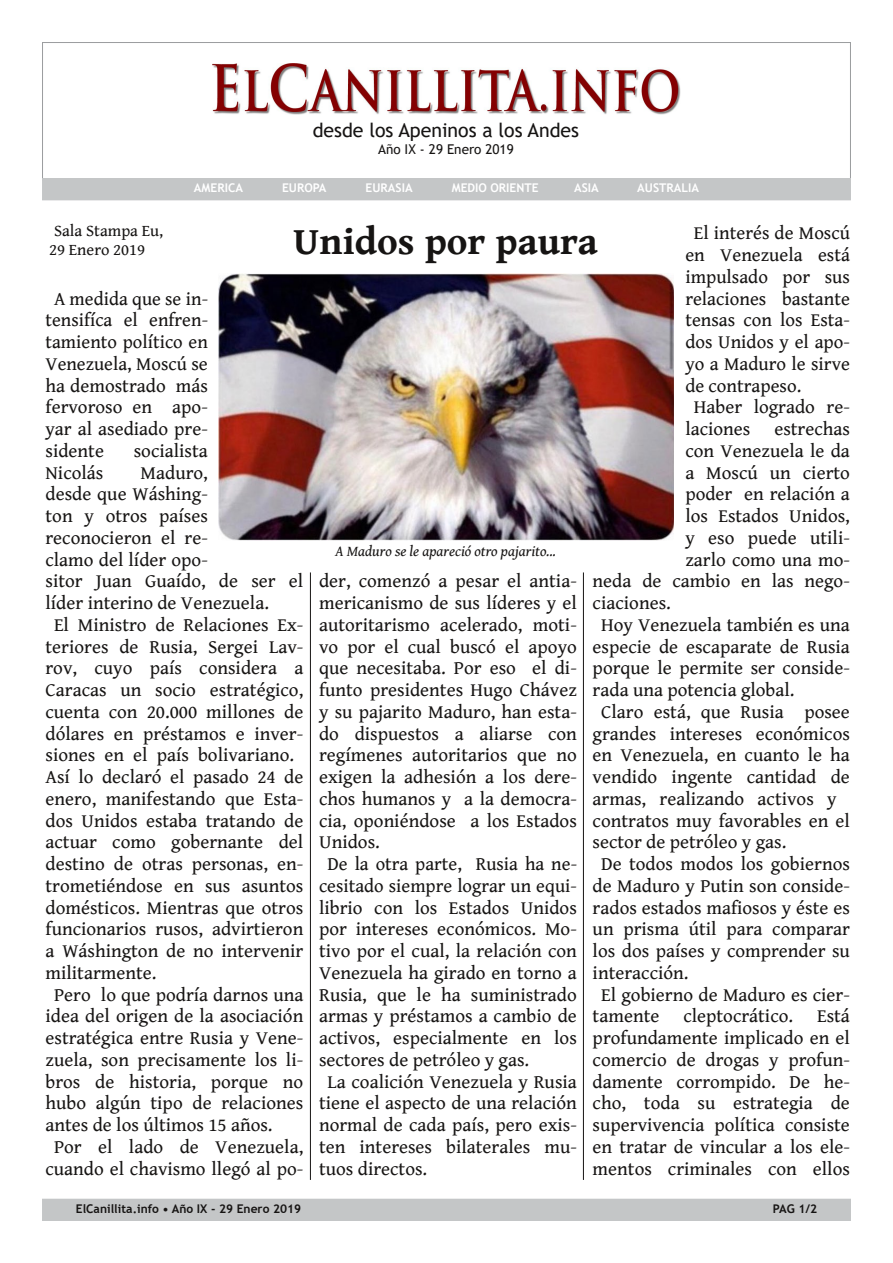
<style>
.page{position:relative;width:893px;height:1263px;background:#fff}
.page>*{position:absolute;margin:0;border:0;box-sizing:border-box;transform-origin:0 0}
.t1{font:700 39px "Gentium Book Basic";color:#161413}
.t2{font:19.5px "Trebuchet MS";color:#161413}
.t3{font:19.05px/21.8px "Gentium Book Basic";color:#161413;text-align:justify}
.t4{font:16.5px/19.5px "Gentium Book Basic";color:#161413}
.t5{font:italic 15px "Gentium Book Basic";color:#161413}
.t6{font:13.5px "Trebuchet MS";color:#161413}
.t7{font:700 12px "Trebuchet MS";color:#fff}
.t8{font:700 12px "Trebuchet MS";color:#161413}
</style>
<div class="page">
<div style="left:43px;top:1199px;width:807px;height:21px;background:#c4c6c7"></div>
<div style="left:42px;top:1199px;width:809px;height:22px;border:1px solid #c4c6c7"></div>
<img style="left:213px;top:64px;width:467px;height:51px">
<div style="left:43px;top:179px;width:807px;height:21px;background:#c4c6c7"></div>
<div style="left:42px;top:178px;width:809px;height:22px;border:1px solid #c4c6c7"></div>
<img style="left:219px;top:273px;width:455px;height:268px">
<hr style="left:310px;top:572px;width:1px;height:608px;background:#161413">
<hr style="left:583px;top:572px;width:1px;height:608px;background:#161413">
<p class="t2" style="left:313px;top:119px;width:268px">desde los Apeninos a los Andes</p>
<p class="t6" style="left:378px;top:142px;width:137px">Año IX ‐ 29 Enero 2019</p>
<p class="t7" style="left:194px;top:181px;width:51px">AMERICA</p>
<p class="t7" style="left:282px;top:181px;width:46px">EUROPA</p>
<p class="t7" style="left:366px;top:181px;width:49px">EURASIA</p>
<p class="t7" style="left:452px;top:181px;width:88px">MEDIO ORIENTE</p>
<p class="t7" style="left:574px;top:181px;width:26px">ASIA</p>
<p class="t7" style="left:637px;top:181px;width:63px">AUSTRALIA</p>
<p class="t4" style="left:49px;top:221px;width:115px">Sala Stampa Eu,<br>29 Enero 2019</p>
<p class="t3" style="left:46px;top:288px;width:164px;text-indent:9px">A medida que se in&shy;tensifíca el enfren&shy;tamiento político en Venezuela, Moscú se ha demostrado más fervoroso en apo&shy;yar al asediado pre&shy;sidente</p>
<h1 class="t1" style="left:293px;top:219px;width:306px">Unidos por paura</h1>
<p class="t3" style="left:694px;top:223px;width:158px">El interés de Moscú</p>
<p class="t3" style="left:685px;top:244px;width:166px">en Venezuela está</p>
<p class="t3" style="left:685px;top:266px;width:166px">impulsado por sus</p>
<p class="t3" style="left:685px;top:288px;width:166px">relaciones bastante</p>
<p class="t3" style="left:685px;top:310px;width:166px">tensas con los Esta-</p>
<p class="t3" style="left:685px;top:331px;width:166px">dos Unidos y el apo-</p>
<p class="t3" style="left:685px;top:353px;width:166px">yo a Maduro le sirve</p>
<p class="t3" style="left:685px;top:375px;width:117px">de contrapeso.</p>
<p class="t3" style="left:694px;top:397px;width:158px">Haber logrado re-</p>
<p class="t3" style="left:685px;top:418px;width:67px">laciones</p>
<p class="t3" style="left:774px;top:418px;width:77px">estrechas</p>
<p class="t3" style="left:685px;top:440px;width:166px">con Venezuela le da</p>
<p class="t3" style="left:685px;top:462px;width:166px">a Moscú un cierto</p>
<p class="t3" style="left:685px;top:484px;width:166px">poder en relación a</p>
<p class="t3" style="left:685px;top:505px;width:166px">los Estados Unidos,</p>
<p class="t3" style="left:685px;top:527px;width:166px">y eso puede utili-</p>
<p class="t3" style="left:685px;top:549px;width:166px">zarlo como una mo-</p>
<p class="t3" style="left:593px;top:571px;width:259px">neda de cambio en las nego-</p>
<p class="t3" style="left:593px;top:592px;width:80px">ciaciones.</p>
<p class="t3" style="left:601px;top:614px;width:250px">Hoy Venezuela también es una</p>
<p class="t3" style="left:593px;top:636px;width:259px">especie de escaparate de Rusia</p>
<p class="t3" style="left:593px;top:658px;width:259px">porque le permite ser conside-</p>
<p class="t3" style="left:593px;top:679px;width:203px">rada una potencia global.</p>
<p class="t3" style="left:601px;top:701px;width:250px">Claro está, que Rusia posee</p>
<p class="t3" style="left:593px;top:723px;width:259px">grandes intereses económicos</p>
<p class="t3" style="left:593px;top:745px;width:259px">en Venezuela, en cuanto le ha</p>
<p class="t3" style="left:593px;top:766px;width:259px">vendido ingente cantidad de</p>
<p class="t3" style="left:593px;top:788px;width:246px">armas, realizando activos y</p>
<p class="t3" style="left:593px;top:810px;width:259px">contratos muy favorables en el</p>
<p class="t3" style="left:593px;top:832px;width:195px">sector de petróleo y gas.</p>
<p class="t3" style="left:601px;top:853px;width:250px">De todos modos los gobiernos</p>
<p class="t3" style="left:593px;top:875px;width:259px">de Maduro y Putin son conside-</p>
<p class="t3" style="left:593px;top:897px;width:259px">rados estados mafiosos y éste es</p>
<p class="t3" style="left:593px;top:919px;width:259px">un prisma útil para comparar</p>
<p class="t3" style="left:593px;top:940px;width:259px">los dos países y comprender su</p>
<p class="t3" style="left:593px;top:962px;width:97px">interacción.</p>
<p class="t3" style="left:601px;top:984px;width:250px">El gobierno de Maduro es cier-</p>
<p class="t3" style="left:593px;top:1006px;width:68px">tamente</p>
<p class="t3" style="left:683px;top:1006px;width:111px">cleptocrático.</p>
<p class="t3" style="left:134px;top:440px;width:76px">socialista</p>
<p class="t3" style="left:46px;top:462px;width:59px">Nicolás</p>
<p class="t3" style="left:141px;top:462px;width:69px">Maduro,</p>
<p class="t3" style="left:46px;top:484px;width:164px">desde que Wáshing-</p>
<p class="t3" style="left:46px;top:505px;width:164px">ton y otros países</p>
<p class="t3" style="left:46px;top:527px;width:164px">reconocieron el re-</p>
<p class="t3" style="left:46px;top:549px;width:164px">clamo del líder opo-</p>
<p class="t3" style="left:46px;top:571px;width:259px">sitor Juan Guaído, de ser el</p>
<p class="t3" style="left:46px;top:592px;width:225px">líder interino de Venezuela.</p>
<p class="t3" style="left:54px;top:614px;width:251px">El Ministro de Relaciones Ex-</p>
<p class="t3" style="left:46px;top:636px;width:259px">teriores de Rusia, Sergei Lav-</p>
<p class="t3" style="left:46px;top:658px;width:259px">rov, cuyo país considera a</p>
<p class="t3" style="left:46px;top:679px;width:259px">Caracas un socio estratégico,</p>
<p class="t3" style="left:46px;top:701px;width:259px">cuenta con 20.000 millones de</p>
<p class="t3" style="left:46px;top:723px;width:259px">dólares en préstamos e inver-</p>
<p class="t3" style="left:46px;top:745px;width:250px">siones en el país bolivariano.</p>
<p class="t3" style="left:46px;top:766px;width:259px">Así lo declaró el pasado 24 de</p>
<p class="t3" style="left:46px;top:788px;width:259px">enero, manifestando que Esta-</p>
<p class="t3" style="left:46px;top:810px;width:259px">dos Unidos estaba tratando de</p>
<p class="t3" style="left:46px;top:832px;width:259px">actuar como gobernante del</p>
<p class="t3" style="left:46px;top:853px;width:259px">destino de otras personas, en-</p>
<p class="t3" style="left:46px;top:875px;width:259px">trometiéndose en sus asuntos</p>
<p class="t3" style="left:46px;top:897px;width:259px">domésticos. Mientras que otros</p>
<p class="t3" style="left:46px;top:919px;width:259px">funcionarios rusos, advirtieron</p>
<p class="t3" style="left:46px;top:940px;width:259px">a Wáshington de no intervenir</p>
<p class="t3" style="left:46px;top:962px;width:112px">militarmente.</p>
<p class="t3" style="left:54px;top:984px;width:251px">Pero lo que podría darnos una</p>
<p class="t3" style="left:46px;top:1006px;width:259px">idea del origen de la asociación</p>
<p class="t3" style="left:46px;top:1027px;width:259px">estratégica entre Rusia y Vene-</p>
<p class="t3" style="left:46px;top:1049px;width:259px">zuela, son precisamente los li-</p>
<p class="t3" style="left:46px;top:1071px;width:259px">bros de historia, porque no</p>
<p class="t3" style="left:46px;top:1093px;width:259px">hubo algún tipo de relaciones</p>
<p class="t3" style="left:46px;top:1114px;width:229px">antes de los últimos 15 años.</p>
<p class="t3" style="left:54px;top:1136px;width:251px">Por el lado de Venezuela,</p>
<p class="t3" style="left:46px;top:1158px;width:259px">cuando el chavismo llegó al po-</p>
<p class="t5" style="left:335px;top:542px;width:222px">A Maduro se le apareció otro pajarito...</p>
<p class="t3" style="left:319px;top:571px;width:259px">der, comenzó a pesar el antia-</p>
<p class="t3" style="left:319px;top:592px;width:259px">mericanismo de sus líderes y el</p>
<p class="t3" style="left:319px;top:614px;width:259px">autoritarismo acelerado, moti-</p>
<p class="t3" style="left:319px;top:636px;width:259px">vo por el cual buscó el apoyo</p>
<p class="t3" style="left:319px;top:658px;width:259px">que necesitaba. Por eso el di-</p>
<p class="t3" style="left:319px;top:679px;width:259px">funto presidentes Hugo Chávez</p>
<p class="t3" style="left:319px;top:701px;width:259px">y su pajarito Maduro, han esta-</p>
<p class="t3" style="left:319px;top:723px;width:259px">do dispuestos a aliarse con</p>
<p class="t3" style="left:319px;top:745px;width:259px">regímenes autoritarios que no</p>
<p class="t3" style="left:319px;top:766px;width:259px">exigen la adhesión a los dere-</p>
<p class="t3" style="left:319px;top:788px;width:259px">chos humanos y a la democra-</p>
<p class="t3" style="left:319px;top:810px;width:259px">cia, oponiéndose a los Estados</p>
<p class="t3" style="left:319px;top:832px;width:62px">Unidos.</p>
<p class="t3" style="left:328px;top:853px;width:251px">De la otra parte, Rusia ha ne-</p>
<p class="t3" style="left:319px;top:875px;width:259px">cesitado siempre lograr un equi-</p>
<p class="t3" style="left:319px;top:897px;width:259px">librio con los Estados Unidos</p>
<p class="t3" style="left:319px;top:919px;width:259px">por intereses económicos. Mo-</p>
<p class="t3" style="left:319px;top:940px;width:259px">tivo por el cual, la relación con</p>
<p class="t3" style="left:319px;top:962px;width:259px">Venezuela ha girado en torno a</p>
<p class="t3" style="left:319px;top:984px;width:259px">Rusia, que le ha suministrado</p>
<p class="t3" style="left:319px;top:1006px;width:259px">armas y préstamos a cambio de</p>
<p class="t3" style="left:319px;top:1027px;width:259px">activos, especialmente en los</p>
<p class="t3" style="left:319px;top:1049px;width:212px">sectores de petróleo y gas.</p>
<p class="t3" style="left:328px;top:1071px;width:251px">La coalición Venezuela y Rusia</p>
<p class="t3" style="left:319px;top:1093px;width:259px">tiene el aspecto de una relación</p>
<p class="t3" style="left:319px;top:1114px;width:259px">normal de cada país, pero exis-</p>
<p class="t3" style="left:319px;top:1136px;width:259px">ten intereses bilaterales mu-</p>
<p class="t3" style="left:319px;top:1158px;width:110px">tuos directos.</p>
<p class="t3" style="left:593px;top:1006px;width:259px;text-indent:224px">Está profundamente implicado en el comercio de drogas y profun&shy;damente corrompido. De he&shy;cho, toda su estrategia de supervivencia política consiste en tratar de vincular a los ele&shy;mentos criminales con ellos</p>
<p class="t8" style="left:76px;top:1201px;width:227px">ElCanillita.info • Año IX ‐ 29 Enero 2019</p>
<p class="t8" style="left:773px;top:1201px;width:46px">PAG 1/2</p>
</div>
